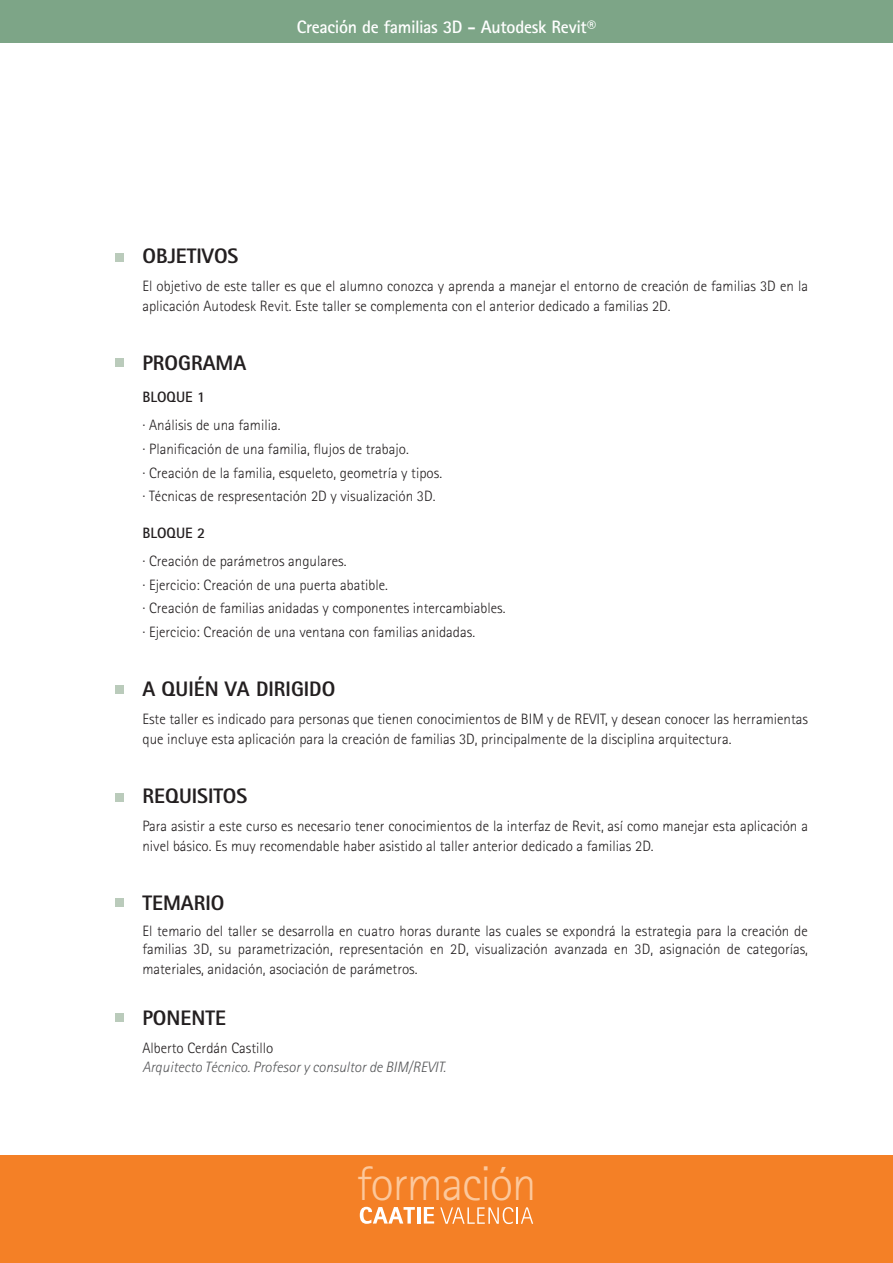
<style>
.page{position:relative;width:893px;height:1263px;background:#fff}
.page>*{position:absolute;margin:0;border:0;box-sizing:border-box;transform-origin:0 0}
.t1{font:300 48.75px "Rotis Sans Serif";letter-spacing:-.025em;color:#fcc89c}
.titulo_4{font:800 21px "Rotis Sans Serif";color:#231f20}
.cabecera_nombre_curs{font:700 18px "Rotis Sans Serif";letter-spacing:-.015em;color:#fff}
.texto{font:300 15px/19.5px "Rotis Sans Serif";color:#231f20}
.cargo_ponente{font:italic 300 15px "Rotis Sans Serif";color:#57585a}
.texto-2{font:700 15px "Rotis Sans Serif";color:#231f20}
</style>
<div class="page">
<div style="left:0;top:1156px;width:893px;height:107px;background:#f48026"></div>
<svg style="left:360px;top:1207px;width:55px;height:17px"></svg>
<hr style="left:417px;top:1207px;width:3px;height:16px;background:#fff">
<svg style="left:424px;top:1207px;width:10px;height:16px"></svg>
<svg style="left:440px;top:1207px;width:93px;height:17px"></svg>
<div style="left:0;top:0;width:893px;height:42px;background:#7da587"></div>
<div style="left:115px;top:253px;width:8px;height:8px;background:#bacbbb"></div>
<div style="left:115px;top:359px;width:8px;height:8px;background:#bacbbb"></div>
<div style="left:115px;top:685px;width:8px;height:8px;background:#bacbbb"></div>
<div style="left:115px;top:793px;width:8px;height:9px;background:#bacbbb"></div>
<div style="left:115px;top:899px;width:8px;height:8px;background:#bacbbb"></div>
<div style="left:115px;top:1013px;width:8px;height:9px;background:#bacbbb"></div>
<p class="cabecera_nombre_curs" style="left:297px;top:16px;width:301px">Creación de familias 3D - Autodesk Revit®</p>
<p class="titulo_4" style="left:142px;top:243px;width:98px">OBJETIVOS</p>
<p class="texto" style="left:142px;top:276px;width:667px">El objetivo de este taller es que el alumno conozca y aprenda a manejar el entorno de creación de familias 3D en la aplicación Autodesk Revit. Este taller se complementa con el anterior dedicado a familias 2D.</p>
<p class="titulo_4" style="left:142px;top:349px;width:105px">PROGRAMA</p>
<p class="texto-2" style="left:142px;top:387px;width:64px">BLOQUE 1</p>
<p class="texto" style="left:142px;top:415px;width:140px">· Análisis de una familia.</p>
<p class="texto" style="left:142px;top:439px;width:268px">· Planificación de una familia, flujos de trabajo.</p>
<p class="texto" style="left:142px;top:463px;width:301px">· Creación de la familia, esqueleto, geometría y tipos.</p>
<p class="texto" style="left:142px;top:486px;width:294px">· Técnicas de respresentación 2D y visualización 3D.</p>
<p class="texto-2" style="left:142px;top:523px;width:64px">BLOQUE 2</p>
<p class="texto" style="left:142px;top:551px;width:206px">· Creación de parámetros angulares.</p>
<p class="texto" style="left:142px;top:575px;width:247px">· Ejercicio: Creación de una puerta abatible.</p>
<p class="texto" style="left:142px;top:598px;width:364px">· Creación de familias anidadas y componentes intercambiables.</p>
<p class="texto" style="left:142px;top:622px;width:334px">· Ejercicio: Creación de una ventana con familias anidadas.</p>
<p class="titulo_4" style="left:142px;top:676px;width:194px">A QUIÉN VA DIRIGIDO</p>
<p class="texto" style="left:142px;top:709px;width:667px">Este taller es indicado para personas que tienen conocimientos de BIM y de REVIT, y desean conocer las herramientas que incluye esta aplicación para la creación de familias 3D, principalmente de la disciplina arquitectura.</p>
<p class="titulo_4" style="left:142px;top:782px;width:107px">REQUISITOS</p>
<p class="texto" style="left:142px;top:816px;width:667px">Para asistir a este curso es necesario tener conocimientos de la interfaz de Revit, así como manejar esta aplicación a nivel básico. Es muy recomendable haber asistido al taller anterior dedicado a familias 2D.</p>
<p class="titulo_4" style="left:142px;top:889px;width:84px">TEMARIO</p>
<p class="texto" style="left:142px;top:922px;width:667px;line-height:18px">El temario del taller se desarrolla en cuatro horas durante las cuales se expondrá la estrategia para la creación de familias 3D, su parametrización, representación en 2D, visualización avanzada en 3D, asignación de categorías,</p>
<p class="texto" style="left:142px;top:959px;width:277px">materiales, anidación, asociación de parámetros.</p>
<p class="titulo_4" style="left:142px;top:1004px;width:85px">PONENTE</p>
<p class="texto" style="left:142px;top:1038px;width:132px">Alberto Cerdán Castillo</p>
<p class="cargo_ponente" style="left:142px;top:1058px;width:305px">Arquitecto Técnico. Profesor y consultor de BIM/REVIT.</p>
<h1 class="t1" style="left:356px;top:1155px;width:182px">formación</h1>
</div>
